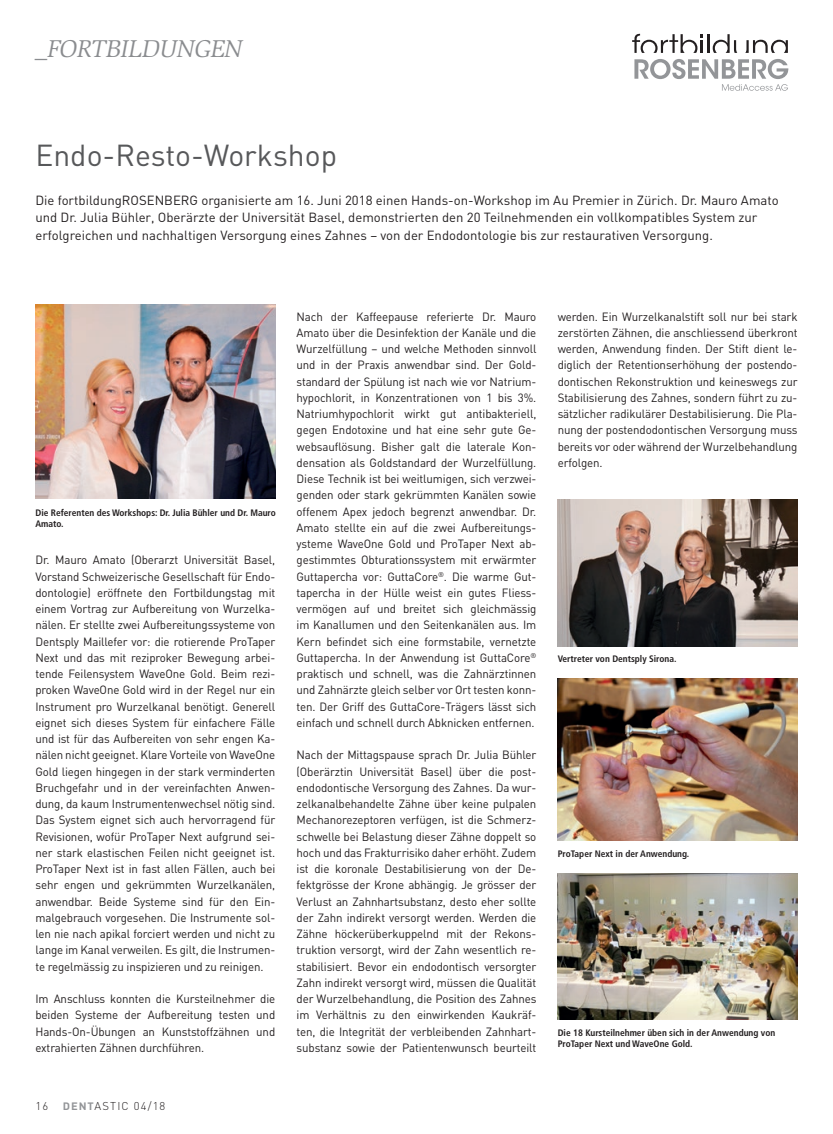
<style>
.page{position:relative;width:833px;height:1134px;background:#fff}
.page>*{position:absolute;margin:0;border:0;box-sizing:border-box;transform-origin:0 0}
.t1{font:30px "DIN";color:#57585a}
.t2{font:italic 25px "Slimbach";color:#8a8c8f}
.t3{font:13.12px/17.5px "DIN";color:#231f20}
.t4{font:11.88px/16.2px "DIN";letter-spacing:-.01em;color:#231f20}
.t5{font:300 11.25px "DIN";letter-spacing:.1em;color:#231f20}
.t6{font:700 condensed 9.38px/11.2px "Frutiger";color:#231f20}
.s1{font-weight:700;font-size:10.62px;color:#939598}
</style>
<div class="page">
<img style="left:35px;top:304px;width:240px;height:195px">
<img style="left:557px;top:499px;width:240px;height:147px">
<img style="left:557px;top:873px;width:240px;height:146px">
<img style="left:557px;top:679px;width:240px;height:162px">
<svg style="left:632px;top:34px;width:105px;height:19px"></svg>
<svg style="left:745px;top:40px;width:43px;height:13px"></svg>
<svg style="left:634px;top:59px;width:154px;height:32px"></svg>
<h2 class="t2" style="left:35px;top:34px;width:209px">_FORTBILDUNGEN</h2>
<h1 class="t1" style="left:35px;top:137px;width:303px">Endo-Resto-Workshop</h1>
<p class="t3" style="left:35px;top:191px;width:744px">Die fortbildungROSENBERG organisierte am 16. Juni 2018 einen Hands-on-Workshop im Au Premier in Zürich. Dr. Mauro Amato und Dr. Julia Bühler, Oberärzte der Universität Basel, demonstrierten den 20 Teilnehmenden ein vollkompatibles System zur erfolgreichen und nachhaltigen Versorgung eines Zahnes – von der Endodontologie bis zur restaurativen Versorgung.</p>
<p class="t6" style="left:35px;top:507px;width:242px">Die Referenten des Workshops: Dr. Julia Bühler und Dr. Mauro<br>Amato.</p>
<p class="t4" style="left:35px;top:552px;width:241px">Dr. Mauro Amato (Oberarzt Universität Basel, Vorstand Schweizerische Gesellschaft für Endo&shy;dontologie) eröffnete den Fortbildungstag mit einem Vortrag zur Aufbereitung von Wurzelka&shy;nälen. Er stellte zwei Aufbereitungssysteme von Dentsply Maillefer vor: die rotierende ProTaper Next und das mit reziproker Bewegung arbei&shy;tende Feilensystem WaveOne Gold. Beim rezi&shy;proken WaveOne Gold wird in der Regel nur ein Instrument pro Wurzelkanal benötigt. Generell eignet sich dieses System für einfachere Fälle und ist für das Aufbereiten von sehr engen Ka&shy;nälen nicht geeignet. Klare Vorteile von WaveOne Gold liegen hingegen in der stark verminderten Bruchgefahr und in der vereinfachten Anwen&shy;dung, da kaum Instrumentenwechsel nötig sind.<br>Das System eignet sich auch hervorragend für Revisionen, wofür ProTaper Next aufgrund sei&shy;ner stark elastischen Feilen nicht geeignet ist.<br>ProTaper Next ist in fast allen Fällen, auch bei sehr engen und gekrümmten Wurzelkanälen, anwendbar. Beide Systeme sind für den Ein&shy;malgebrauch vorgesehen. Die Instrumente sol&shy;len nie nach apikal forciert werden und nicht zu lange im Kanal verweilen. Es gilt, die Instrumen&shy;te regelmässig zu inspizieren und zu reinigen.</p>
<p class="t4" style="left:35px;top:990px;width:241px;text-align:justify">Im Anschluss konnten die Kursteilnehmer die beiden Systeme der Aufbereitung testen und Hands-On-Übungen an Kunststoffzähnen und extrahierten Zähnen durchführen.</p>
<p class="t5" style="left:35px;top:1099px;width:14px">16</p>
<p class="t5" style="left:63px;top:1099px;width:104px"><span class="s1">DENT</span>ASTIC 04/18</p>
<p class="t4" style="left:296px;top:308px;width:241px">Nach der Kaffeepause referierte Dr. Mauro Amato über die Desinfektion der Kanäle und die Wurzelfüllung – und welche Methoden sinnvoll und in der Praxis anwendbar sind. Der Gold&shy;standard der Spülung ist nach wie vor Natrium&shy;hypochlorit, in Konzentrationen von 1 bis 3%.<br>Natriumhypochlorit wirkt gut antibakteriell, gegen Endotoxine und hat eine sehr gute Ge&shy;websauflösung. Bisher galt die laterale Kon&shy;densation als Goldstandard der Wurzelfüllung.<br>Diese Technik ist bei weitlumigen, sich verzwei&shy;genden oder stark gekrümmten Kanälen sowie offenem Apex jedoch begrenzt anwendbar. Dr.<br>Amato stellte ein auf die zwei Aufbereitungs&shy;ysteme WaveOne Gold und ProTaper Next ab&shy;gestimmtes Obturationssystem mit erwärmter Guttapercha vor: GuttaCore<sup>®</sup>. Die warme Gut&shy;tapercha in der Hülle weist ein gutes Fliess&shy;vermögen auf und breitet sich gleichmässig im Kanallumen und den Seitenkanälen aus. Im Kern befindet sich eine formstabile, vernetzte Guttapercha. In der Anwendung ist GuttaCore<sup>® </sup>praktisch und schnell, was die Zahnärztinnen und Zahnärzte gleich selber vor Ort testen konn&shy;ten. Der Griff des GuttaCore-Trägers lässt sich einfach und schnell durch Abknicken entfernen.</p>
<p class="t4" style="left:296px;top:747px;width:241px">Nach der Mittagspause sprach Dr. Julia Bühler (Oberärztin Universität Basel) über die post&shy;endodontische Versorgung des Zahnes. Da wur&shy;zelkanalbehandelte Zähne über keine pulpalen Mechanorezeptoren verfügen, ist die Schmerz&shy;schwelle bei Belastung dieser Zähne doppelt so hoch und das Frakturrisiko daher erhöht. Zudem ist die koronale Destabilisierung von der De&shy;fektgrösse der Krone abhängig. Je grösser der Verlust an Zahnhartsubstanz, desto eher sollte der Zahn indirekt versorgt werden. Werden die Zähne höckerüberkuppelnd mit der Rekons&shy;truktion versorgt, wird der Zahn wesentlich re&shy;stabilisiert. Bevor ein endodontisch versorgter Zahn indirekt versorgt wird, müssen die Qualität der Wurzelbehandlung, die Position des Zahnes im Verhältnis zu den einwirkenden Kaukräf&shy;ten, die Integrität der verbleibenden Zahnhart&shy;substanz sowie der Patientenwunsch beurteilt</p>
<p class="t4" style="left:557px;top:308px;width:241px;text-align:justify">werden. Ein Wurzelkanalstift soll nur bei stark zerstörten Zähnen, die anschliessend überkront werden, Anwendung finden. Der Stift dient le&shy;diglich der Retentionserhöhung der postendo&shy;dontischen Rekonstruktion und keineswegs zur Stabilisierung des Zahnes, sondern führt zu zu&shy;sätzlicher radikulärer Destabilisierung. Die Pla&shy;nung der postendodontischen Versorgung muss bereits vor oder während der Wurzelbehandlung erfolgen.</p>
<p class="t6" style="left:557px;top:653px;width:120px">Vertreter von Dentsply Sirona.</p>
<p class="t6" style="left:557px;top:848px;width:133px">ProTaper Next in der Anwendung.</p>
<p class="t6" style="left:557px;top:1027px;width:219px">Die 18 Kursteilnehmer üben sich in der Anwendung von<br>ProTaper Next und WaveOne Gold.</p>
</div>
